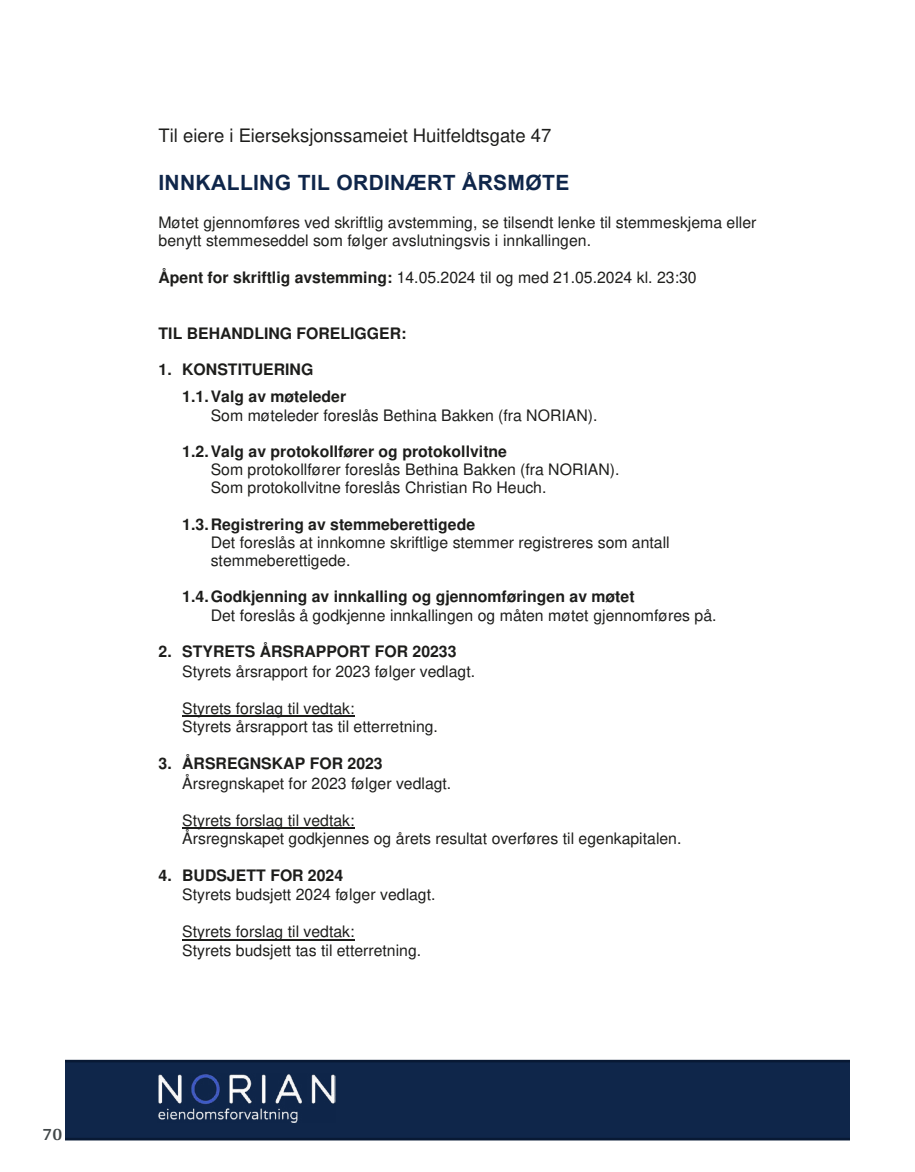
<style>
.page{position:relative;width:915px;height:1172px;background:#fff}
.page>*{position:absolute;margin:0;border:0;box-sizing:border-box;transform-origin:0 0}
.t1{font:700 21px "Arial";letter-spacing:.015em;color:#0f264a}
.t2{font:18.45px "Arial";color:#1d1d1b}
.t3{font:700 18px "Arya";color:#414749}
.t4{font:15.75px/18.5px "Arial";color:#1d1d1b}
.t5{font:700 15.75px/27.2px "Arial";color:#1d1d1b}
.s1{font-weight:700}
</style>
<div class="page">
<svg style="left:65px;top:1060px;width:784px;height:80px;background:#0e2548"></svg>
<img style="left:157px;top:1074px;width:178px;height:48px">
<hr style="left:182px;top:715px;width:172px;height:1px;background:#1d1d1b">
<hr style="left:182px;top:827px;width:172px;height:1px;background:#1d1d1b">
<hr style="left:182px;top:939px;width:172px;height:1px;background:#1d1d1b">
<p class="t3" style="left:43px;top:1123px;width:21px">70</p>
<p class="t2" style="left:158px;top:129px;width:394px">Til eiere i Eierseksjonssameiet Huitfeldtsgate 47</p>
<h1 class="t1" style="left:158px;top:168px;width:412px">INNKALLING TIL ORDINÆRT ÅRSMØTE</h1>
<p class="t4" style="left:158px;top:215px;width:599px">Møtet gjennomføres ved skriftlig avstemming, se tilsendt lenke til stemmeskjema eller benytt stemmeseddel som følger avslutningsvis i innkallingen.</p>
<p class="t4" style="left:158px;top:270px;width:539px"><span class="s1">Åpent for skriftlig avstemming:</span> 14.05.2024 til og med 21.05.2024 kl. 23:30</p>
<p class="t5" style="left:158px;top:319px;width:249px">TIL BEHANDLING FORELIGGER:</p>
<p class="t5" style="left:182px;top:356px;width:165px;text-indent:-24px">1. KONSTITUERING<br>1.1. Valg av møteleder</p>
<p class="t4" style="left:211px;top:407px;width:388px">Som møteleder foreslås Bethina Bakken (fra NORIAN).</p>
<p class="t5" style="left:182px;top:438px;width:326px">1.2. Valg av protokollfører og protokollvitne</p>
<p class="t4" style="left:211px;top:462px;width:410px">Som protokollfører foreslås Bethina Bakken (fra NORIAN).<br>Som protokollvitne foreslås Christian Ro Heuch.</p>
<p class="t5" style="left:182px;top:511px;width:294px">1.3. Registrering av stemmeberettigede</p>
<p class="t4" style="left:211px;top:535px;width:460px">Det foreslås at innkomne skriftlige stemmer registreres som antall stemmeberettigede.</p>
<p class="t5" style="left:182px;top:583px;width:453px">1.4. Godkjenning av innkalling og gjennomføringen av møtet</p>
<p class="t4" style="left:211px;top:607px;width:507px">Det foreslås å godkjenne innkallingen og måten møtet gjennomføres på.</p>
<p class="t5" style="left:158px;top:638px;width:299px">2. STYRETS ÅRSRAPPORT FOR 20233</p>
<p class="t4" style="left:182px;top:663px;width:294px">Styrets årsrapport for 2023 følger vedlagt.</p>
<p class="t4" style="left:182px;top:700px;width:257px">Styrets forslag til vedtak:<br>Styrets årsrapport tas til etterretning.</p>
<p class="t5" style="left:158px;top:750px;width:226px">3. ÅRSREGNSKAP FOR 2023</p>
<p class="t4" style="left:182px;top:775px;width:270px">Årsregnskapet for 2023 følger vedlagt.</p>
<p class="t4" style="left:182px;top:812px;width:500px">Styrets forslag til vedtak:<br>Årsregnskapet godkjennes og årets resultat overføres til egenkapitalen.</p>
<p class="t5" style="left:158px;top:861px;width:186px">4. BUDSJETT FOR 2024</p>
<p class="t4" style="left:182px;top:887px;width:255px">Styrets budsjett 2024 følger vedlagt.</p>
<p class="t4" style="left:182px;top:924px;width:240px">Styrets forslag til vedtak:<br>Styrets budsjett tas til etterretning.</p>
</div>
